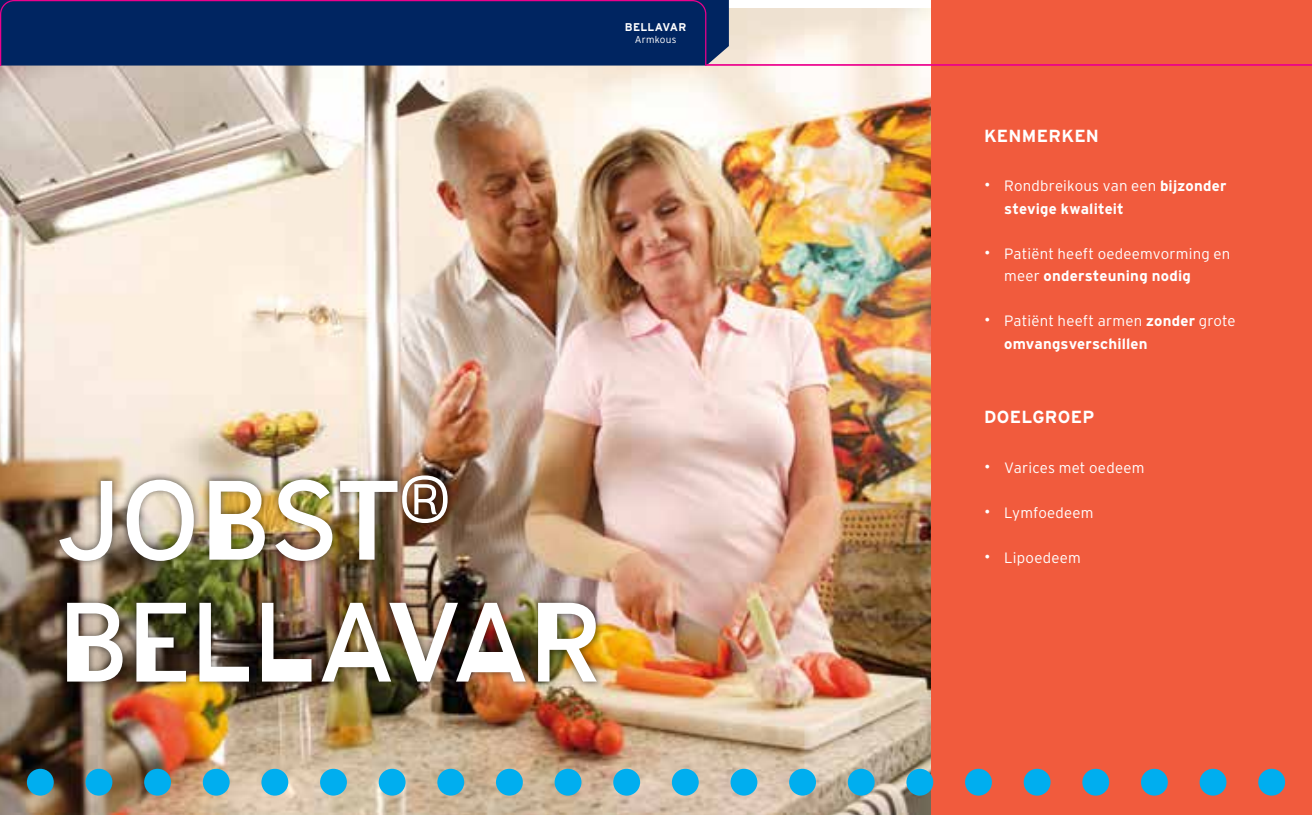
<style>
.page{position:relative;width:1312px;height:815px;background:#fff}
.page>*{position:absolute;margin:0;border:0;box-sizing:border-box;transform-origin:0 0}
.t1{font:700 112.5px/122px "Irregular";letter-spacing:-.01em;color:#fff}
.t2{font:700 17.5px "Interstate";letter-spacing:.02em;color:#fff}
.t3{font:700 15px/22.5px "Interstate";letter-spacing:.01em;color:#fff}
.t4{font:300 15px/22.5px "Interstate";letter-spacing:.015em;color:#fff}
.t5{font:700 11.25px "Interstate";letter-spacing:.015em;color:#fff}
.t6{font:300 10px "Interstate";letter-spacing:.025em;color:#fff}
.s1{font-weight:300;font-size:17.5px}
.s2{font-weight:300}
.s3{font-size:17.5px}
.s4{font-weight:700}
</style>
<div class="page">
<img style="left:0;top:9px;width:931px;height:806px">
<div style="left:53px;top:468px;width:551px;height:222px;background:#000;opacity:.5"></div>
<div style="left:931px;top:0;width:380px;height:815px;background:#f15b3d"></div>
<svg style="left:706px;top:0;width:22px;height:64px"></svg>
<div style="left:0;top:0;width:706px;height:66px;background:#002561"></div>
<hr style="left:706px;top:64px;width:605px;height:2px;background:#ec008c">
<div style="left:1023px;top:769px;width:27px;height:27px;background:#00aeef;border-radius:50%"></div>
<div style="left:964px;top:769px;width:27px;height:27px;background:#00aeef;border-radius:50%"></div>
<div style="left:906px;top:769px;width:27px;height:27px;background:#00aeef;border-radius:50%"></div>
<div style="left:847px;top:769px;width:27px;height:27px;background:#00aeef;border-radius:50%"></div>
<div style="left:789px;top:769px;width:26px;height:27px;background:#00aeef;border-radius:50%"></div>
<div style="left:730px;top:769px;width:27px;height:27px;background:#00aeef;border-radius:50%"></div>
<div style="left:671px;top:769px;width:27px;height:27px;background:#00aeef;border-radius:50%"></div>
<div style="left:613px;top:769px;width:27px;height:27px;background:#00aeef;border-radius:50%"></div>
<div style="left:554px;top:769px;width:27px;height:27px;background:#00aeef;border-radius:50%"></div>
<div style="left:496px;top:769px;width:26px;height:27px;background:#00aeef;border-radius:50%"></div>
<div style="left:437px;top:769px;width:27px;height:27px;background:#00aeef;border-radius:50%"></div>
<div style="left:378px;top:769px;width:27px;height:27px;background:#00aeef;border-radius:50%"></div>
<div style="left:320px;top:769px;width:27px;height:27px;background:#00aeef;border-radius:50%"></div>
<div style="left:261px;top:769px;width:27px;height:27px;background:#00aeef;border-radius:50%"></div>
<div style="left:203px;top:769px;width:26px;height:27px;background:#00aeef;border-radius:50%"></div>
<div style="left:144px;top:769px;width:27px;height:27px;background:#00aeef;border-radius:50%"></div>
<div style="left:85px;top:769px;width:27px;height:27px;background:#00aeef;border-radius:50%"></div>
<div style="left:1257px;top:769px;width:27px;height:27px;background:#00aeef;border-radius:50%"></div>
<div style="left:1199px;top:769px;width:27px;height:27px;background:#00aeef;border-radius:50%"></div>
<div style="left:1140px;top:769px;width:27px;height:27px;background:#00aeef;border-radius:50%"></div>
<div style="left:1082px;top:769px;width:26px;height:27px;background:#00aeef;border-radius:50%"></div>
<div style="left:27px;top:769px;width:27px;height:27px;background:#00aeef;border-radius:50%"></div>
<p class="t5" style="left:625px;top:21px;width:63px">BELLAVAR</p>
<p class="t6" style="left:634px;top:34px;width:43px">Armkous</p>
<h1 class="t1" style="left:57px;top:454px;width:467px">JOBST<sup>®<br></sup>BELLAVAR</h1>
<p class="t2" style="left:983px;top:126px;width:116px">KENMERKEN</p>
<p class="t3" style="left:1003px;top:175px;width:224px;text-indent:-20px"><span class="s1">•</span> <span class="s2">Rondbreikous van een</span> bijzonder stevige kwaliteit</p>
<p class="t4" style="left:1003px;top:242px;width:228px;text-indent:-20px"><span class="s3">•</span> Patiënt heeft oedeemvorming en meer <span class="s4">ondersteuning nodig</span></p>
<p class="t3" style="left:1003px;top:310px;width:233px;text-indent:-20px"><span class="s1">•</span> <span class="s2">Patiënt heeft armen</span> zonder <span class="s2">grote </span>omvangsverschillen</p>
<p class="t2" style="left:983px;top:407px;width:112px">DOELGROEP</p>
<p class="t4" style="left:983px;top:456px;width:162px"><span class="s3">•</span> Varices met oedeem</p>
<p class="t4" style="left:983px;top:501px;width:111px"><span class="s3">•</span> Lymfoedeem</p>
<p class="t4" style="left:983px;top:546px;width:98px"><span class="s3">•</span> Lipoedeem</p>
</div>
